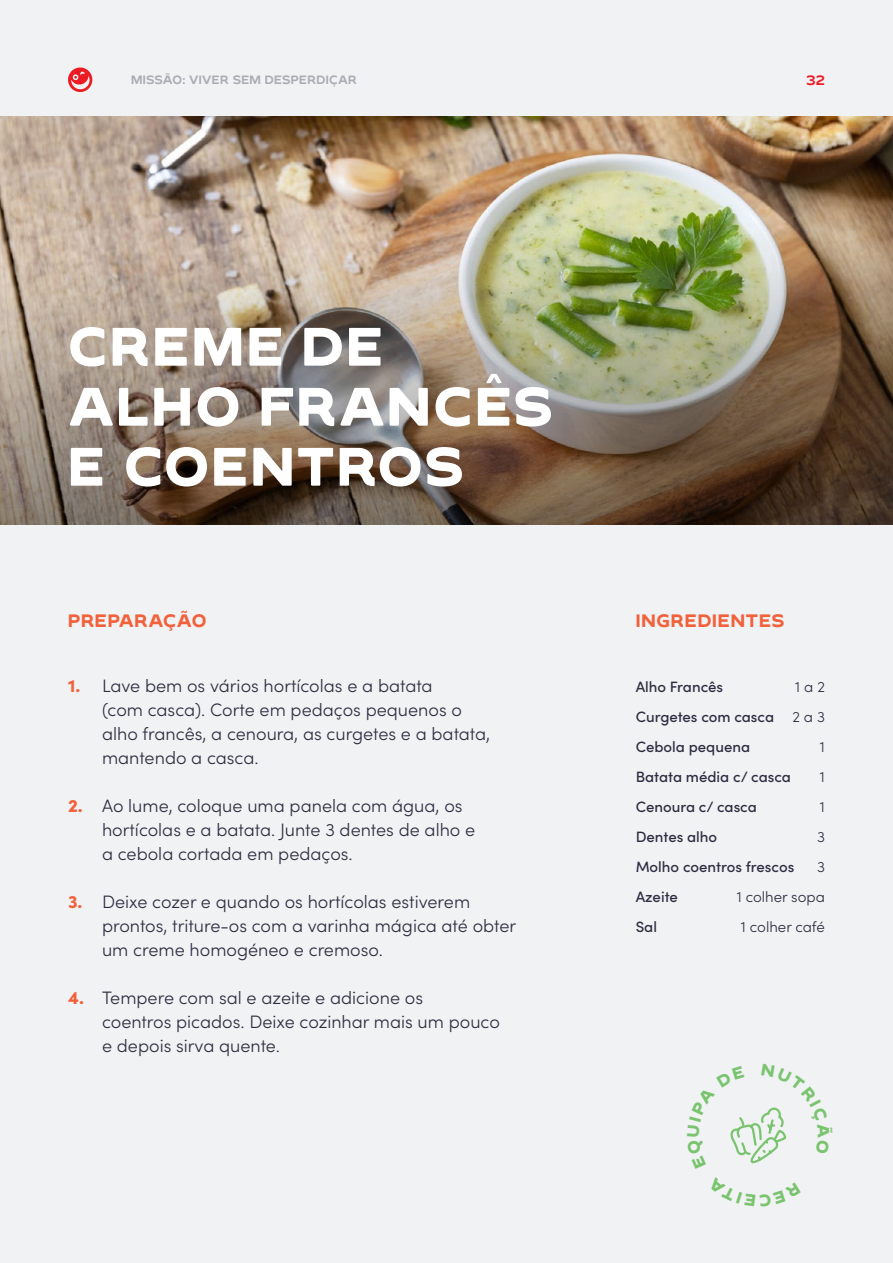
<style>
.page{position:relative;width:893px;height:1263px;background:#f1f2f3}
.page>*{position:absolute;margin:0;border:0;box-sizing:border-box;transform-origin:0 0}
.t1{font:800 54px/60px "Byrd";letter-spacing:.04em;color:#fff}
.t2{font:300 18px/24px "Sofia Pro";color:#2b2d42}
.t3{font:700 18px "Byrd";letter-spacing:.035em;color:#f2613b}
.t4{font:500 15px/30px "Sofia Pro";color:#2b2d42}
.t5{font:300 15px/30px "Sofia Pro";color:#2b2d42;text-align:right}
.t6{font:600 13.5px "Byrd";color:#ed1c24}
.t7{font:600 12px "Byrd";letter-spacing:.02em;color:#aaabb3}
.s1{font-weight:900;color:#f2613b}
</style>
<div class="page">
<svg style="left:67px;top:66px;width:26px;height:27px"></svg>
<img style="left:0;top:116px;width:893px;height:408px">
<div style="left:708px;top:1177px;width:93px;height:30px;background:#f1f2f3"></div>
<div style="left:687px;top:1064px;width:146px;height:105px;background:#f1f2f3"></div>
<p class="t7" style="left:131px;top:72px;width:227px">MISSÃO: VIVER SEM DESPERDIÇAR</p>
<p class="t6" style="left:806px;top:71px;width:20px">32</p>
<h1 class="t1" style="left:68px;top:317px;width:487px">CREME DE<br>ALHO FRANCÊS<br>E COENTROS</h1>
<p class="t3" style="left:68px;top:608px;width:140px">PREPARAÇÃO</p>
<p class="t2" style="left:102px;top:673px;width:390px;text-indent:-34px"><span class="s1">1.</span> Lave bem os vários hortícolas e a batata<br>(com casca). Corte em pedaços pequenos o alho francês, a cenoura, as curgetes e a batata, mantendo a casca.</p>
<p class="t2" style="left:102px;top:793px;width:375px;text-indent:-34px"><span class="s1">2.</span> Ao lume, coloque uma panela com água, os hortícolas e a batata. Junte 3 dentes de alho e a cebola cortada em pedaços.</p>
<p class="t2" style="left:102px;top:889px;width:416px;text-indent:-34px"><span class="s1">3.</span> Deixe cozer e quando os hortícolas estiverem prontos, triture-os com a varinha mágica até obter um creme homogéneo e cremoso.</p>
<p class="t2" style="left:102px;top:985px;width:399px;text-indent:-34px"><span class="s1">4.</span> Tempere com sal e azeite e adicione os<br>coentros picados. Deixe cozinhar mais um pouco e depois sirva quente.</p>
<p class="t3" style="left:636px;top:608px;width:150px">INGREDIENTES</p>
<p class="t4" style="left:636px;top:671px;width:160px">Alho Francês<br>Curgetes com casca<br>Cebola pequena<br>Batata média c/ casca<br>Cenoura c/ casca<br>Dentes alho<br>Molho coentros frescos<br>Azeite<br>Sal</p>
<p class="t5" style="left:737px;top:671px;width:90px">1 a 2<br>2 a 3<br>1<br>1<br>1<br>3<br>3<br>1 colher sopa<br>1 colher café</p>
</div>
